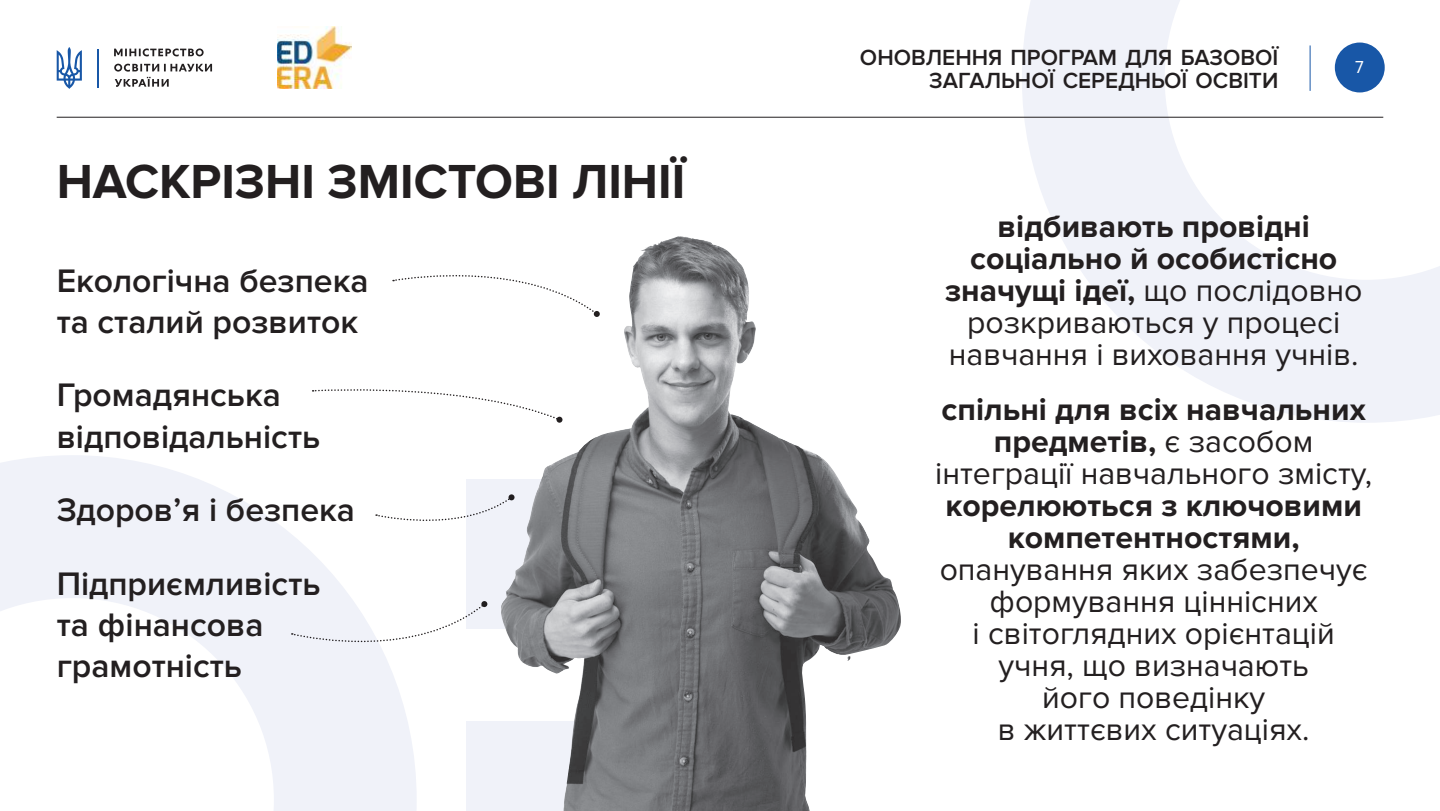
<style>
.page{position:relative;width:1440px;height:811px;background:#fff}
.page>*{position:absolute;margin:0;border:0;box-sizing:border-box;transform-origin:0 0}
.t1{font:700 49.6px "Proxima Nova";color:#231f20}
.t2{font:600 33.8px/41.2px "Proxima Nova";color:#231f20}
.t3{font:32px/32px "Proxima Nova";color:#231f20;text-align:center}
.t4{font:700 32px/32px "Proxima Nova";color:#231f20;text-align:center}
.t5{font:600 22.6px/22.6px "Proxima Nova";color:#231f20;text-align:right}
.t6{font:18px "Proxima Nova";color:#fff;scale:.93 1}
.s1{font-weight:700}
</style>
<div class="page">
<svg style="left:0;top:455px;width:417px;height:355px"></svg>
<svg style="left:1022px;top:0;width:418px;height:422px"></svg>
<svg style="left:114px;top:48px;width:98px;height:39px"></svg>
<svg style="left:57px;top:47px;width:25px;height:42px"></svg>
<hr style="left:98px;top:49px;width:1px;height:38px;background:#1857a7">
<div style="left:466px;top:720px;width:172px;height:90px;background:#f0f2f9"></div>
<div style="left:466px;top:479px;width:172px;height:149px;background:#f0f2f9"></div>
<div style="left:1335px;top:42px;width:50px;height:50px;background:#1857a7;border-radius:50%"></div>
<hr style="left:57px;top:117px;width:1326px;height:1px;background:#231f20">
<hr style="left:1310px;top:45px;width:1px;height:46px;background:#1857a7">
<img style="left:278px;top:27px;width:74px;height:62px">
<img style="left:499px;top:236px;width:402px;height:574px">
<svg style="left:393px;top:273px;width:207px;height:44px"></svg>
<svg style="left:313px;top:385px;width:248px;height:36px"></svg>
<div style="left:556px;top:416px;width:7px;height:6px;background:#231f20;border-radius:50%"></div>
<svg style="left:376px;top:496px;width:137px;height:30px"></svg>
<div style="left:508px;top:494px;width:7px;height:6px;background:#231f20;border-radius:50%"></div>
<svg style="left:292px;top:600px;width:195px;height:48px"></svg>
<h1 class="t1" style="left:57px;top:153px;width:630px">НАСКРІЗНІ ЗМІСТОВІ ЛІНІЇ</h1>
<p class="t2" style="left:57px;top:260px;width:313px">Екологічна безпека та сталий розвиток</p>
<p class="t2" style="left:57px;top:375px;width:265px">Громадянська відповідальність</p>
<p class="t2" style="left:57px;top:473px;width:300px;line-height:73.6px">Здоров’я і безпека<br>Підприємливість</p>
<p class="t2" style="left:57px;top:604px;width:208px">та фінансова грамотність</p>
<p class="t5" style="left:860px;top:47px;width:420px">ОНОВЛЕННЯ ПРОГРАМ ДЛЯ БАЗОВОЇ<br>ЗАГАЛЬНОЇ СЕРЕДНЬОЇ ОСВІТИ</p>
<p class="t6" style="left:1355px;top:56px;width:11px">7</p>
<p class="t3" style="left:945px;top:211px;width:419px"><span class="s1">відбивають провідні соціально й особистісно значущі ідеї,</span> що послідовно розкриваються у процесі навчання і виховання учнів.</p>
<p class="t3" style="left:935px;top:393px;width:438px"><span class="s1">спільні для всіх навчальних предметів,</span> є засобом інтеграції навчального змісту,</p>
<p class="t4" style="left:945px;top:490px;width:418px">корелюються з ключовими компетентностями,</p>
<p class="t3" style="left:940px;top:553px;width:430px">опанування яких забезпечує формування ціннісних<br>і світоглядних орієнтацій учня, що визначають<br>його поведінку<br>в життєвих ситуаціях.</p>
</div>
